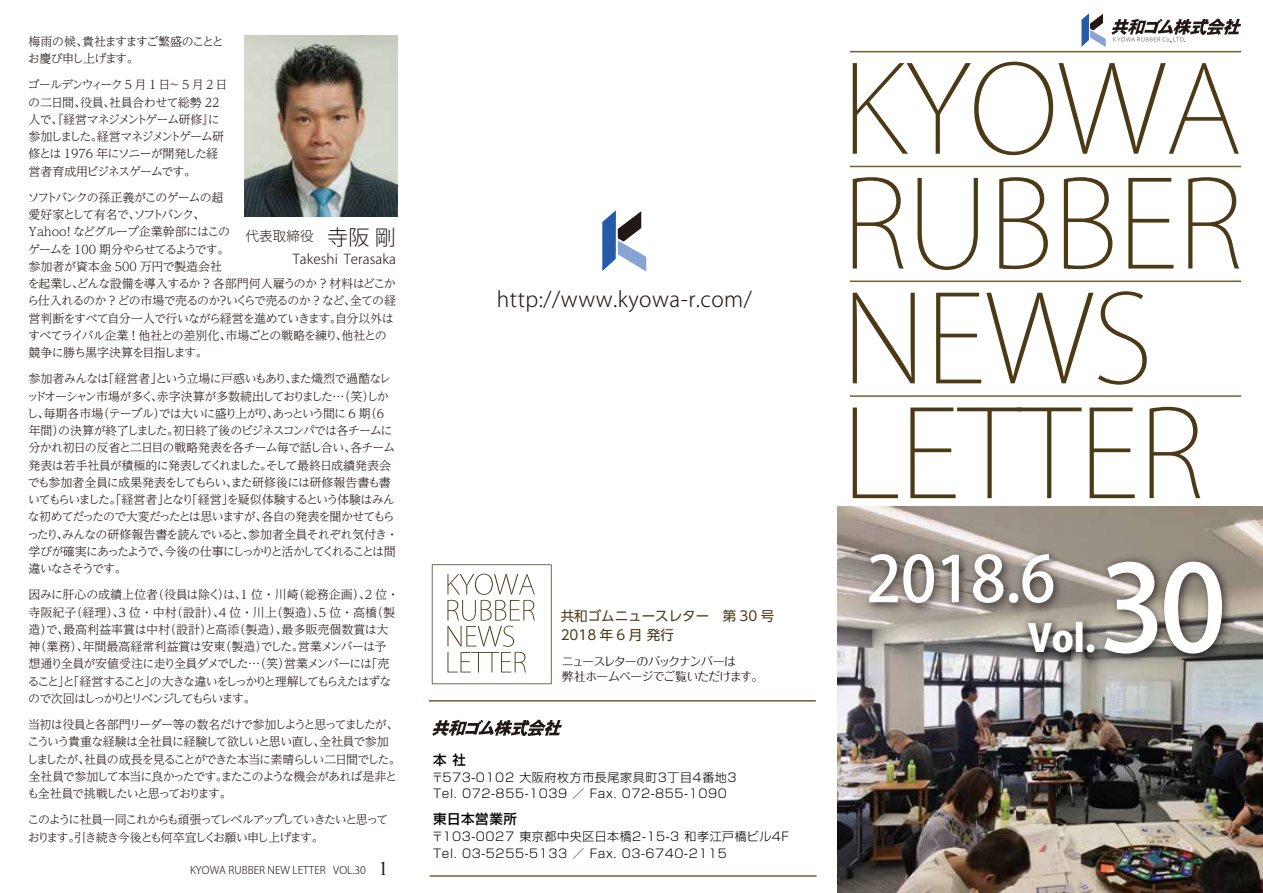
<style>
.page{position:relative;width:1263px;height:893px;background:#fff}
.page>*{position:absolute;margin:0;border:0;box-sizing:border-box;transform-origin:0 0}
.t1{font:500 118.5px "Koz Go Pr 6 N";color:#fff}
.t2{font:500 63px "Koz Go Pr 6 N";color:#fff}
.t3{font:800 37.5px "Koz Go Pr 6 N";color:#fff}
.t4{font:300 21px "Koz Go Pr 6 N";letter-spacing:.025em;color:#221815}
.t5{font:13.5px/19.5px "UD Shin Go Pro";color:#4c3915}
.t6{font:300 13.5px/22.6px "Koz Go Pr 6 N";letter-spacing:.01em;color:#221815;text-align:right}
.t7{font:500 13.5px "Shin Go Pro";letter-spacing:.05em;color:#040000}
.t8{font:300 12px/17.2px "UD Reimin Pro";letter-spacing:-.075em;color:#221815}
.t9{font:300 12px/17.2px "UD Reimin Pro";letter-spacing:-.05em;color:#221815}
.t10{font:300 12px/16.5px "Shin Go Pro";letter-spacing:.05em;color:#040000}
.t11{font:300 12px/17.2px "UD Reimin Pro";letter-spacing:-.11em;color:#221815}
.t12{font:12px/15px "Maru Fo Pro";letter-spacing:-.075em;color:#221815}
.t13{font:300 10.5px "Koz Go Pr 6 N";color:#221815}
.s1{font-size:21px}
.s2{font-family:"Times New Roman";font-weight:400;font-size:19.5px}
</style>
<div class="page">
<img style="left:838px;top:507px;width:425px;height:386px">
<hr style="left:850px;top:51px;width:391px;height:1px;background:#775d2f">
<hr style="left:850px;top:166px;width:391px;height:1px;background:#775d2f">
<hr style="left:850px;top:281px;width:391px;height:1px;background:#775d2f">
<hr style="left:850px;top:395px;width:391px;height:2px;background:#775d2f">
<svg style="left:853px;top:293px;width:62px;height:90px"></svg>
<svg style="left:936px;top:291px;width:211px;height:94px"></svg>
<svg style="left:853px;top:408px;width:45px;height:90px"></svg>
<svg style="left:910px;top:408px;width:171px;height:90px"></svg>
<svg style="left:1090px;top:408px;width:45px;height:90px"></svg>
<svg style="left:1149px;top:407px;width:51px;height:91px"></svg>
<svg style="left:853px;top:62px;width:200px;height:93px"></svg>
<svg style="left:1059px;top:63px;width:180px;height:91px"></svg>
<svg style="left:853px;top:177px;width:51px;height:92px"></svg>
<svg style="left:917px;top:178px;width:61px;height:92px"></svg>
<svg style="left:999px;top:177px;width:49px;height:92px"></svg>
<svg style="left:1064px;top:177px;width:48px;height:92px"></svg>
<svg style="left:1128px;top:178px;width:45px;height:91px"></svg>
<svg style="left:1188px;top:177px;width:51px;height:92px"></svg>
<hr style="left:429px;top:700px;width:387px;height:2px;background:#775d2f">
<svg style="left:432px;top:564px;width:120px;height:120px"></svg>
<svg style="left:602px;top:210px;width:45px;height:62px"></svg>
<svg style="left:432px;top:719px;width:130px;height:17px"></svg>
<hr style="left:430px;top:875px;width:387px;height:2px;background:#775d2f">
<img style="left:245px;top:35px;width:153px;height:181px">
<img style="left:855px;top:536px;width:216px;height:106px">
<img style="left:1087px;top:537px;width:150px;height:176px">
<img style="left:1017px;top:608px;width:94px;height:76px">
<svg style="left:1081px;top:13px;width:160px;height:34px"></svg>
<p class="t8" style="left:28px;top:32px;width:197px">梅雨の候、貴社ますますご繁盛のこととお慶び申し上げます。</p>
<p class="t8" style="left:28px;top:76px;width:201px">ゴールデンウィーク 5 月 1 日～ 5 月 2 日の二日間、役員、社員合わせて総勢 22人で、『経営マネジメントゲーム研修』に参加しました。経営マネジメントゲーム研修とは 1976 年にソニーが開発した経営者育成用ビジネスゲームです。</p>
<p class="t8" style="left:27px;top:188px;width:370px">ソフトバンクの孫正義がこのゲームの超<br>愛好家として有名で、ソフトバンク、<br>Yahoo! などグループ企業幹部にはこの<br>ゲームを 100 期分やらせてるようです。<br>参加者が資本金 500 万円で製造会社<br>を起業し、どんな設備を導入するか ? 各部門何人雇うのか ? 材料はどこから仕入れるのか ? どの市場で売るのか？いくらで売るのか ? など、全ての経営判断をすべて自分一人で行いながら経営を進めていきます。自分以外はすべてライバル企業 ! 他社との差別化、市場ごとの戦略を練り、他社との競争に勝ち黒字決算を目指します。</p>
<p class="t8" style="left:27px;top:370px;width:373px">参加者みんなは「経営者」という立場に戸惑いもあり、また熾烈で過酷なレッドオーシャン市場が多く、赤字決算が多数続出しておりました…（笑）しかし、毎期各市場（テーブル）では大いに盛り上がり、あっという間に 6 期（6年間）の決算が終了しました。初日終了後のビジネスコンパでは各チームに分かれ初日の反省と二日目の戦略発表を各チーム毎で話し合い、各チーム発表は若手社員が積極的に発表してくれました。そして最終日成績発表会でも参加者全員に成果発表をしてもらい、また研修後には研修報告書も書いてもらいました。「経営者」となり「経営」を疑似体験するという体験はみんな初めてだったので大変だったとは思いますが、各自の発表を聞かせてもらったり、みんなの研修報告書を読んでいると、参加者全員それぞれ気付き・学びが確実にあったようで、今後の仕事にしっかりと活かしてくれることは間違いなさそうです。</p>
<p class="t9" style="left:28px;top:586px;width:373px">因みに肝心の成績上位者（役員は除く）は、1 位・川崎（総務企画）、2 位・寺阪紀子（経理）、3 位・中村（設計）、4 位・川上（製造）、5 位・高橋（製造）で、最高利益率賞は中村（設計）と高添（製造）、最多販売個数賞は大神（業務）、年間最高経常利益賞は安東（製造）でした。営業メンバーは予想通り全員が安値受注に走り全員ダメでした…（笑）営業メンバーには「売ること」と「経営すること」の大きな違いをしっかりと理解してもらえたはずなので次回はしっかりとリベンジしてもらいます。</p>
<p class="t8" style="left:27px;top:715px;width:376px">当初は役員と各部門リーダー等の数名だけで参加しようと思ってましたが、こういう貴重な経験は全社員に経験して欲しいと思い直し、全社員で参加しましたが、社員の成長を見ることができた本当に素晴らしい二日間でした。全社員で参加して本当に良かったです。またこのような機会があれば是非とも全社員で挑戦したいと思っております。</p>
<p class="t11" style="left:27px;top:811px;width:362px">このように社員一同これからも頑張ってレベルアップしていきたいと思っております。引き続き今後とも何卒宜しくお願い申し上げます。</p>
<p class="t6" style="left:245px;top:225px;width:152px">代表取締役 <span class="s1">寺阪 剛<br></span>Takeshi Terasaka</p>
<p class="t13" style="left:190px;top:864px;width:200px">KYOWA RUBBER NEW LETTER VOL.30 <span class="s2">1</span></p>
<h3 class="t4" style="left:497px;top:288px;width:257px">http://www.kyowa-r.com/</h3>
<p class="t5" style="left:561px;top:605px;width:215px">共和ゴムニュースレター　第 30 号<br>2018 年 6 月 発行</p>
<p class="t7" style="left:433px;top:748px;width:34px">本 社</p>
<p class="t12" style="left:562px;top:653px;width:203px">ニュースレターのバックナンバーは<br>弊社ホームページでご覧いただけます。</p>
<p class="t10" style="left:431px;top:767px;width:307px">〒573-0102 大阪府枚方市長尾家具町3丁目4番地3<br>Tel. 072-855-1039 ／ Fax. 072-855-1090</p>
<p class="t7" style="left:433px;top:808px;width:85px">東日本営業所</p>
<p class="t10" style="left:431px;top:827px;width:359px">〒103-0027 東京都中央区日本橋2-15-3 和孝江戸橋ビル4F<br>Tel. 03-5255-5133 ／ Fax. 03-6740-2115</p>
<h2 class="t2" style="left:866px;top:544px;width:191px">2018.6</h2>
<h3 class="t3" style="left:1028px;top:617px;width:69px">Vol.</h3>
<h1 class="t1" style="left:1099px;top:542px;width:129px">30</h1>
</div>
